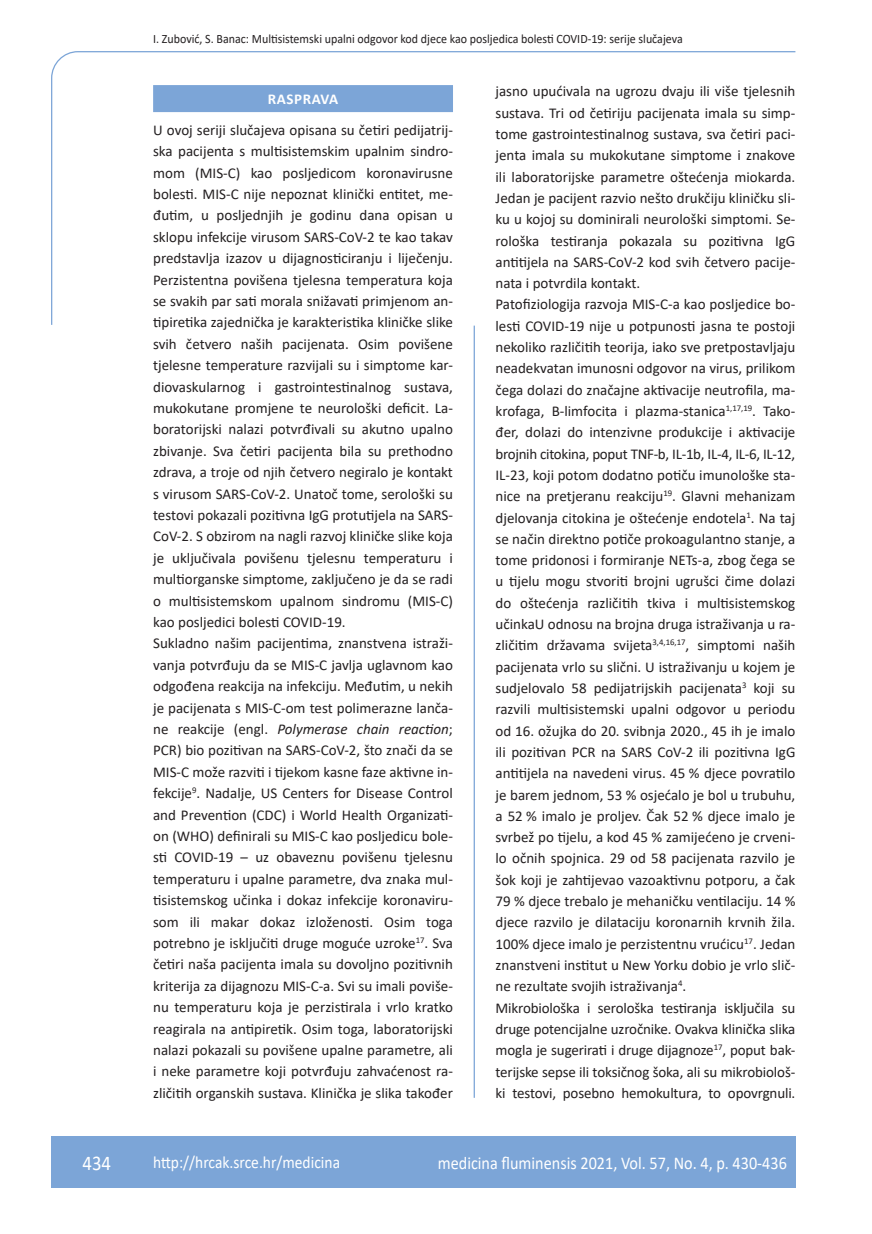
<style>
.page{position:relative;width:872px;height:1234px;background:#fff}
.page>*{position:absolute;margin:0;border:0;box-sizing:border-box;transform-origin:0 0}
.t1{font:21px "Calibri";color:#fff;scale:.9 1}
.t2{font:18px "Calibri";color:#fff;scale:.9 1}
.t3{font:17.25px "Calibri";color:#fff;scale:.9 1}
.osnovni_tekst{font:15px/21.3px "Calibri";color:#231f20;text-align:justify}
.naslov_ruler{font:700 15px "Calibri";letter-spacing:.04em;color:#fff}
.glava{font:12.75px "Calibri";color:#231f20;scale:.94 1}
.s1{font-style:italic}
</style>
<div class="page">
<svg style="left:51px;top:51px;width:745px;height:274px"></svg>
<hr style="left:473px;top:325px;width:2px;height:772px;background:#7ca5d7">
<div style="left:51px;top:1135px;width:744px;height:51px;background:#7ca5d7"></div>
<div style="left:153px;top:85px;width:300px;height:27px;background:#7ca5d7"></div>
<p class="glava" style="left:153px;top:29px;width:565px">I. Zubović, S. Banac: Multisistemski upalni odgovor kod djece kao posljedica bolesti COVID-19: serije slučajeva</p>
<p class="naslov_ruler" style="left:268px;top:88px;width:72px">RASPRAVA</p>
<p class="osnovni_tekst" style="left:153px;top:119px;width:301px">U ovoj seriji slučajeva opisana su četiri pedijatrij&shy;ska pacijenta s multisistemskim upalnim sindro&shy;mom (MIS-C) kao posljedicom koronavirusne bolesti. MIS-C nije nepoznat klinički entitet, me&shy;đutim, u posljednjih je godinu dana opisan u sklopu infekcije virusom SARS-CoV-2 te kao takav predstavlja izazov u dijagnosticiranju i liječenju.<br>Perzistentna povišena tjelesna temperatura koja se svakih par sati morala snižavati primjenom an&shy;tipiretika zajednička je karakteristika kliničke slike svih četvero naših pacijenata. Osim povišene tjelesne temperature razvijali su i simptome kar&shy;diovaskularnog i gastrointestinalnog sustava, mukokutane promjene te neurološki deficit. La&shy;boratorijski nalazi potvrđivali su akutno upalno zbivanje. Sva četiri pacijenta bila su prethodno zdrava, a troje od njih četvero negiralo je kontakt s virusom SARS-CoV-2. Unatoč tome, serološki su testovi pokazali pozitivna IgG protutijela na SARS-CoV-2. S obzirom na nagli razvoj kliničke slike koja je uključivala povišenu tjelesnu temperaturu i multiorganske simptome, zaključeno je da se radi o multisistemskom upalnom sindromu (MIS-C) kao posljedici bolesti COVID-19.</p>
<p class="osnovni_tekst" style="left:153px;top:632px;width:301px">Sukladno našim pacijentima, znanstvena istraži&shy;vanja potvrđuju da se MIS-C javlja uglavnom kao odgođena reakcija na infekciju. Međutim, u nekih je pacijenata s MIS-C-om test polimerazne lanča&shy;ne reakcije (engl. <span class="s1">Polymerase chain reaction</span>; PCR) bio pozitivan na SARS-CoV-2, što znači da se MIS-C može razviti i tijekom kasne faze aktivne in&shy;fekcije<sup>9</sup>. Nadalje, US Centers for Disease Control and Prevention (CDC) i World Health Organizati&shy;on (WHO) definirali su MIS-C kao posljedicu bole&shy;sti COVID-19 – uz obaveznu povišenu tjelesnu temperaturu i upalne parametre, dva znaka mul&shy;tisistemskog učinka i dokaz infekcije koronaviru&shy;som ili makar dokaz izloženosti. Osim toga potrebno je isključiti druge moguće uzroke<sup>17</sup>. Sva četiri naša pacijenta imala su dovoljno pozitivnih kriterija za dijagnozu MIS-C-a. Svi su imali poviše&shy;nu temperaturu koja je perzistirala i vrlo kratko reagirala na antipiretik. Osim toga, laboratorijski nalazi pokazali su povišene upalne parametre, ali i neke parametre koji potvrđuju zahvaćenost ra&shy;zličitih organskih sustava. Klinička je slika također</p>
<p class="osnovni_tekst" style="left:495px;top:80px;width:301px">jasno upućivala na ugrozu dvaju ili više tjelesnih sustava. Tri od četiriju pacijenata imala su simp&shy;tome gastrointestinalnog sustava, sva četiri paci&shy;jenta imala su mukokutane simptome i znakove ili laboratorijske parametre oštećenja miokarda.<br>Jedan je pacijent razvio nešto drukčiju kliničku sli&shy;ku u kojoj su dominirali neurološki simptomi. Se&shy;rološka testiranja pokazala su pozitivna IgG antitijela na SARS-CoV-2 kod svih četvero pacije&shy;nata i potvrdila kontakt.</p>
<p class="osnovni_tekst" style="left:495px;top:293px;width:301px">Patofiziologija razvoja MIS-C-a kao posljedice bo&shy;lesti COVID-19 nije u potpunosti jasna te postoji nekoliko različitih teorija, iako sve pretpostavljaju neadekvatan imunosni odgovor na virus, prilikom čega dolazi do značajne aktivacije neutrofila, ma&shy;krofaga, B-limfocita i plazma-stanica<sup>1,17,19</sup>. Tako&shy;đer, dolazi do intenzivne produkcije i aktivacije brojnih citokina, poput TNF-b, IL-1b, IL-4, IL-6, IL-12, IL-23, koji potom dodatno potiču imunološke sta&shy;nice na pretjeranu reakciju<sup>19</sup>. Glavni mehanizam djelovanja citokina je oštećenje endotela<sup>1</sup>. Na taj se način direktno potiče prokoagulantno stanje, a tome pridonosi i formiranje NETs-a, zbog čega se u tijelu mogu stvoriti brojni ugrušci čime dolazi do oštećenja različitih tkiva i multisistemskog učinkaU odnosu na brojna druga istraživanja u ra&shy;zličitim državama svijeta<sup>3,4,16,17</sup>, simptomi naših pacijenata vrlo su slični. U istraživanju u kojem je sudjelovalo 58 pedijatrijskih pacijenata<sup>3</sup> koji su razvili multisistemski upalni odgovor u periodu od 16. ožujka do 20. svibnja 2020., 45 ih je imalo ili pozitivan PCR na SARS CoV-2 ili pozitivna IgG antitijela na navedeni virus. 45 % djece povratilo je barem jednom, 53 % osjećalo je bol u trubuhu, a 52 % imalo je proljev. Čak 52 % djece imalo je svrbež po tijelu, a kod 45 % zamijećeno je crveni&shy;lo očnih spojnica. 29 od 58 pacijenata razvilo je šok koji je zahtijevao vazoaktivnu potporu, a čak 79 % djece trebalo je mehaničku ventilaciju. 14 % djece razvilo je dilataciju koronarnih krvnih žila.<br>100% djece imalo je perzistentnu vrućicu<sup>17</sup>. Jedan znanstveni institut u New Yorku dobio je vrlo slič&shy;ne rezultate svojih istraživanja<sup>4</sup>.</p>
<p class="osnovni_tekst" style="left:495px;top:996px;width:301px">Mikrobiološka i serološka testiranja isključila su druge potencijalne uzročnike. Ovakva klinička slika mogla je sugerirati i druge dijagnoze<sup>17</sup>, poput bak&shy;terijske sepse ili toksičnog šoka, ali su mikrobiološ&shy;ki testovi, posebno hemokultura, to opovrgnuli.</p>
<p class="t1" style="left:82px;top:1147px;width:33px">434</p>
<p class="t3" style="left:153px;top:1149px;width:209px">http://hrcak.srce.hr/medicina</p>
<p class="t2" style="left:438px;top:1149px;width:389px">medicina fluminensis 2021, Vol. 57, No. 4, p. 430-436</p>
</div>
